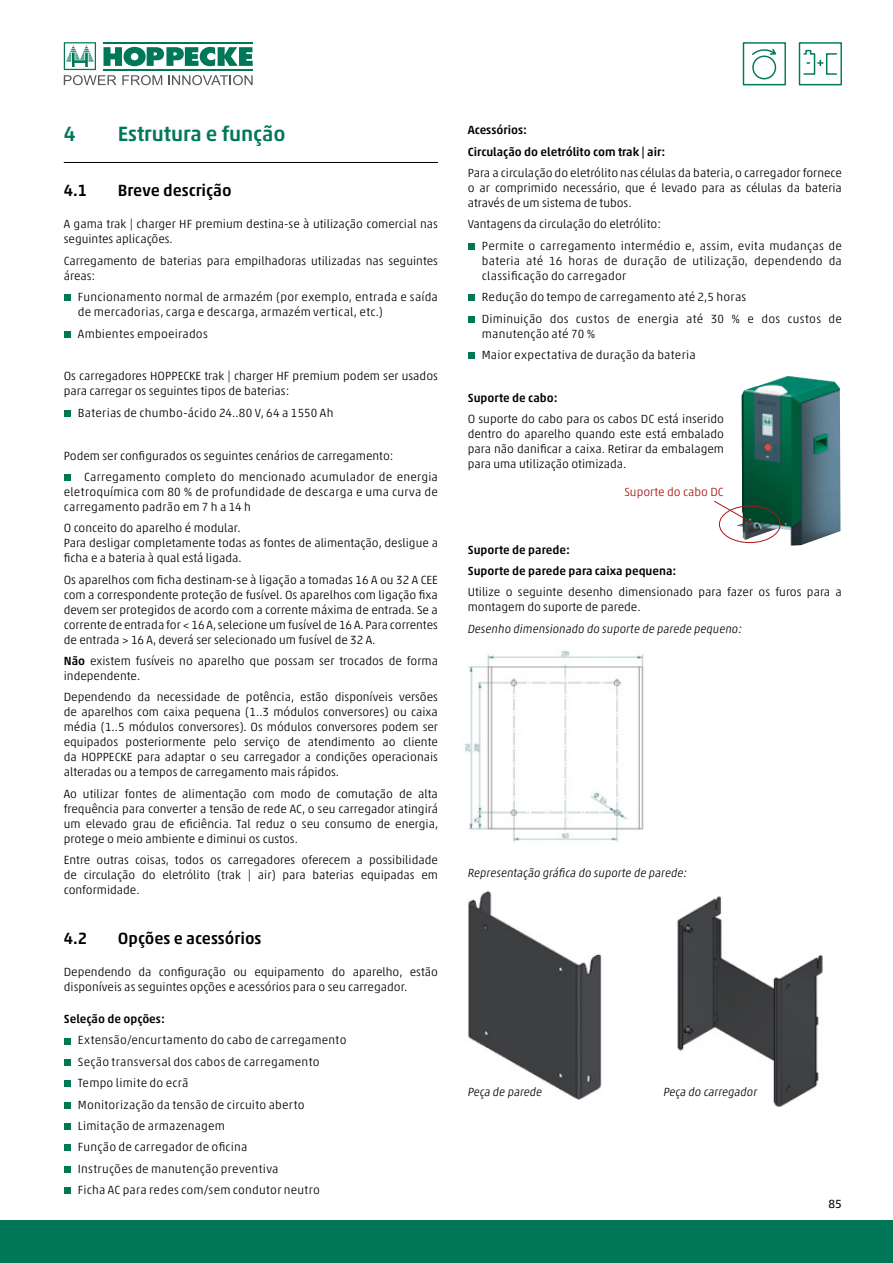
<style>
.page{position:relative;width:893px;height:1263px;background:#fff}
.page>*{position:absolute;margin:0;border:0;box-sizing:border-box;transform-origin:0 0}
.t1{font:500 21px "Akko Pro";color:#007858}
.t2{font:500 16.5px "Akko Pro";color:#000}
.t3{font:300 12px/15px "Akko Pro";color:#000}
.t4{font:300 12px/21.5px "Akko Pro";letter-spacing:.02em;color:#000}
.t5{font:500 12px/21.3px "Akko Pro";color:#000}
.t6{font:italic 300 12px "Akko Pro";color:#000}
.t7{font:300 12px "Akko Pro";color:#a81815}
.t8{font:12px "Akko Pro";color:#000}
.s1{font-weight:500}
</style>
<div class="page">
<div style="left:0;top:1220px;width:893px;height:43px;background:#007858"></div>
<svg style="left:64px;top:42px;width:189px;height:43px"></svg>
<div style="left:743px;top:42px;width:43px;height:43px;border:1px solid #007858"></div>
<svg style="left:752px;top:49px;width:24px;height:6px"></svg>
<div style="left:752px;top:55px;width:24px;height:25px;border:1px solid #007858;border-radius:50%"></div>
<svg style="left:799px;top:42px;width:43px;height:43px"></svg>
<img style="left:677px;top:896px;width:146px;height:211px">
<img style="left:468px;top:891px;width:134px;height:209px">
<hr style="left:64px;top:162px;width:374px;height:1px;background:#000">
<div style="left:64px;top:294px;width:7px;height:7px;background:#007858"></div>
<div style="left:64px;top:331px;width:7px;height:7px;background:#007858"></div>
<div style="left:64px;top:410px;width:7px;height:7px;background:#007858"></div>
<div style="left:64px;top:474px;width:7px;height:7px;background:#007858"></div>
<div style="left:64px;top:1038px;width:7px;height:6px;background:#007858"></div>
<div style="left:64px;top:1059px;width:7px;height:7px;background:#007858"></div>
<div style="left:64px;top:1080px;width:7px;height:7px;background:#007858"></div>
<div style="left:64px;top:1102px;width:7px;height:6px;background:#007858"></div>
<div style="left:64px;top:1123px;width:7px;height:7px;background:#007858"></div>
<div style="left:64px;top:1144px;width:7px;height:7px;background:#007858"></div>
<div style="left:64px;top:1166px;width:7px;height:7px;background:#007858"></div>
<div style="left:64px;top:1187px;width:7px;height:7px;background:#007858"></div>
<div style="left:468px;top:243px;width:7px;height:7px;background:#007858"></div>
<div style="left:468px;top:294px;width:7px;height:7px;background:#007858"></div>
<div style="left:468px;top:316px;width:7px;height:6px;background:#007858"></div>
<div style="left:468px;top:352px;width:7px;height:7px;background:#007858"></div>
<img style="left:737px;top:376px;width:103px;height:170px">
<div style="left:719px;top:506px;width:61px;height:37px;border:1px solid #a81815;border-radius:50%"></div>
<svg style="left:714px;top:500px;width:39px;height:23px"></svg>
<img style="left:465px;top:651px;width:179px;height:192px">
<h1 class="t1" style="left:64px;top:121px;width:13px">4</h1>
<h1 class="t1" style="left:118px;top:121px;width:169px">Estrutura e função</h1>
<h2 class="t2" style="left:64px;top:181px;width:25px">4.1</h2>
<h2 class="t2" style="left:118px;top:181px;width:115px">Breve descrição</h2>
<p class="t3" style="left:64px;top:217px;width:376px">A gama trak | charger HF premium destina-se à utilização comercial nas seguintes aplicações.</p>
<p class="t3" style="left:64px;top:253px;width:376px">Carregamento de baterias para empilhadoras utilizadas nas seguintes áreas:</p>
<p class="t4" style="left:78px;top:289px;width:362px;line-height:15px">Funcionamento normal de armazém (por exemplo, entrada e saída de mercadorias, carga e descarga, armazém vertical, etc.)</p>
<p class="t4" style="left:78px;top:323px;width:131px">Ambientes empoeirados</p>
<p class="t3" style="left:64px;top:369px;width:376px">Os carregadores HOPPECKE trak | charger HF premium podem ser usados para carregar os seguintes tipos de baterias:</p>
<p class="t4" style="left:78px;top:402px;width:257px">Baterias de chumbo-ácido 24..80 V, 64 a 1550 Ah</p>
<p class="t3" style="left:84px;top:445px;width:355px;line-height:21.5px;text-indent:-20px">Podem ser configurados os seguintes cenários de carregamento:<br>Carregamento completo do mencionado acumulador de energia</p>
<p class="t4" style="left:64px;top:484px;width:376px;line-height:15px">eletroquímica com 80 % de profundidade de descarga e uma curva de carregamento padrão em 7 h a 14 h</p>
<p class="t3" style="left:64px;top:520px;width:376px">O conceito do aparelho é modular.<br>Para desligar completamente todas as fontes de alimentação, desligue a ficha e a bateria à qual está ligada.</p>
<p class="t3" style="left:64px;top:572px;width:376px;text-align:justify">Os aparelhos com ficha destinam-se à ligação a tomadas 16 A ou 32 A CEE com a correspondente proteção de fusível. Os aparelhos com ligação fixa devem ser protegidos de acordo com a corrente máxima de entrada. Se a corrente de entrada for &lt; 16 A, selecione um fusível de 16 A. Para correntes de entrada &gt; 16 A, deverá ser selecionado um fusível de 32 A.</p>
<p class="t3" style="left:64px;top:653px;width:376px"><span class="s1">Não</span> existem fusíveis no aparelho que possam ser trocados de forma independente.</p>
<p class="t3" style="left:64px;top:690px;width:376px;text-align:justify">Dependendo da necessidade de potência, estão disponíveis versões de aparelhos com caixa pequena (1..3 módulos conversores) ou caixa média (1..5 módulos conversores). Os módulos conversores podem ser equipados posteriormente pelo serviço de atendimento ao cliente da HOPPECKE para adaptar o seu carregador a condições operacionais alteradas ou a tempos de carregamento mais rápidos.</p>
<p class="t3" style="left:64px;top:786px;width:376px;text-align:justify">Ao utilizar fontes de alimentação com modo de comutação de alta frequência para converter a tensão de rede AC, o seu carregador atingirá um elevado grau de eficiência. Tal reduz o seu consumo de energia, protege o meio ambiente e diminui os custos.</p>
<p class="t3" style="left:64px;top:852px;width:376px;text-align:justify">Entre outras coisas, todos os carregadores oferecem a possibilidade de circulação do eletrólito (trak | air) para baterias equipadas em conformidade.</p>
<h2 class="t2" style="left:64px;top:928px;width:25px">4.2</h2>
<h2 class="t2" style="left:118px;top:928px;width:145px">Opções e acessórios</h2>
<p class="t3" style="left:64px;top:964px;width:376px">Dependendo da configuração ou equipamento do aparelho, estão disponíveis as seguintes opções e acessórios para o seu carregador.</p>
<p class="t5" style="left:64px;top:1008px;width:103px">Seleção de opções:</p>
<p class="t4" style="left:78px;top:1029px;width:270px">Extensão/encurtamento do cabo de carregamento Seção transversal dos cabos de carregamento Tempo limite do ecrã<br>Monitorização da tensão de circuito aberto Limitação de armazenagem<br>Função de carregador de oficina<br>Instruções de manutenção preventiva<br>Ficha AC para redes com/sem condutor neutro</p>
<p class="t5" style="left:468px;top:119px;width:199px">Acessórios:<br>Circulação do eletrólito com trak | air:</p>
<p class="t3" style="left:468px;top:165px;width:376px;text-align:justify">Para a circulação do eletrólito nas células da bateria, o carregador fornece o ar comprimido necessário, que é levado para as células da bateria através de um sistema de tubos.</p>
<p class="t3" style="left:482px;top:213px;width:362px;line-height:21.5px;text-indent:-14px">Vantagens da circulação do eletrólito:<br>Permite o carregamento intermédio e, assim, evita mudanças de</p>
<p class="t4" style="left:482px;top:253px;width:362px;line-height:15px">bateria até 16 horas de duração de utilização, dependendo da classificação do carregador</p>
<p class="t4" style="left:482px;top:286px;width:362px">Redução do tempo de carregamento até 2,5 horas<br>Diminuição dos custos de energia até 30 % e dos custos de</p>
<p class="t4" style="left:482px;top:323px;width:215px">manutenção até 70 %<br>Maior expectativa de duração da bateria</p>
<p class="t5" style="left:468px;top:387px;width:91px">Suporte de cabo:</p>
<p class="t3" style="left:468px;top:411px;width:258px;text-align:justify">O suporte do cabo para os cabos DC está inserido dentro do aparelho quando este está embalado para não danificar a caixa. Retirar da embalagem para uma utilização otimizada.</p>
<p class="t7" style="left:624px;top:484px;width:101px">Suporte do cabo DC</p>
<p class="t5" style="left:468px;top:538px;width:210px">Suporte de parede:<br>Suporte de parede para caixa pequena:</p>
<p class="t3" style="left:468px;top:585px;width:376px">Utilize o seguinte desenho dimensionado para fazer os furos para a montagem do suporte de parede.</p>
<p class="t6" style="left:468px;top:621px;width:276px">Desenho dimensionado do suporte de parede pequeno:</p>
<p class="t6" style="left:468px;top:866px;width:221px">Representação gráfica do suporte de parede:</p>
<p class="t6" style="left:468px;top:1085px;width:76px">Peça de parede</p>
<p class="t6" style="left:663px;top:1085px;width:95px">Peça do carregador</p>
<p class="t8" style="left:828px;top:1197px;width:15px">85</p>
</div>
